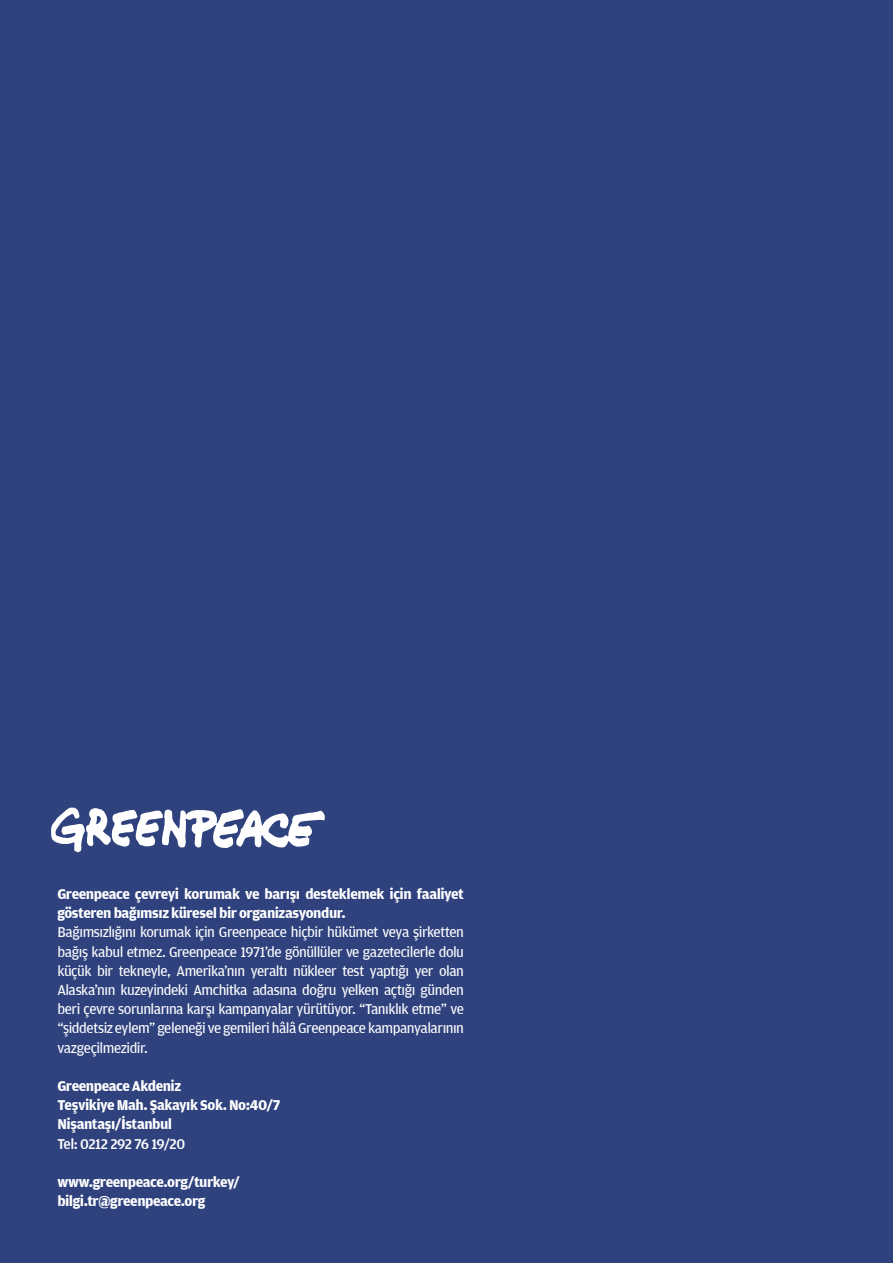
<style>
.page{position:relative;width:893px;height:1263px;background:#2f427e}
.page>*{position:absolute;margin:0;border:0;box-sizing:border-box;transform-origin:0 0}
.t1{font:15px/19.2px "Amplitude";letter-spacing:-.035em;color:#fff;text-align:justify}
.t2{font:700 15px/19.2px "Amplitude";letter-spacing:-.03em;color:#fff}
.t3{font:500 15px "Amplitude";letter-spacing:-.04em;color:#fff}
</style>
<div class="page">
<svg style="left:51px;top:807px;width:274px;height:45px"></svg>
<p class="t2" style="left:57px;top:884px;width:408px">Greenpeace çevreyi korumak ve barışı desteklemek için faaliyet gösteren bağımsız küresel bir organizasyondur.</p>
<p class="t1" style="left:57px;top:923px;width:408px">Bağımsızlığını korumak için Greenpeace hiçbir hükümet veya şirketten bağış kabul etmez. Greenpeace 1971’de gönüllüler ve gazetecilerle dolu küçük bir tekneyle, Amerika’nın yeraltı nükleer test yaptığı yer olan Alaska’nın kuzeyindeki Amchitka adasına doğru yelken açtığı günden beri çevre sorunlarına karşı kampanyalar yürütüyor. “Tanıklık etme” ve “şiddetsiz eylem” geleneği ve gemileri hâlâ Greenpeace kampanyalarının vazgeçilmezidir.</p>
<p class="t2" style="left:57px;top:1076px;width:225px">Greenpeace Akdeniz<br>Teşvikiye Mah. Şakayık Sok. No:40/7<br>Nişantaşı/İstanbul</p>
<p class="t3" style="left:57px;top:1135px;width:129px">Tel: 0212 292 76 19/20</p>
<p class="t2" style="left:57px;top:1172px;width:184px">www.greenpeace.org/turkey/ bilgi.tr@greenpeace.org</p>
</div>
